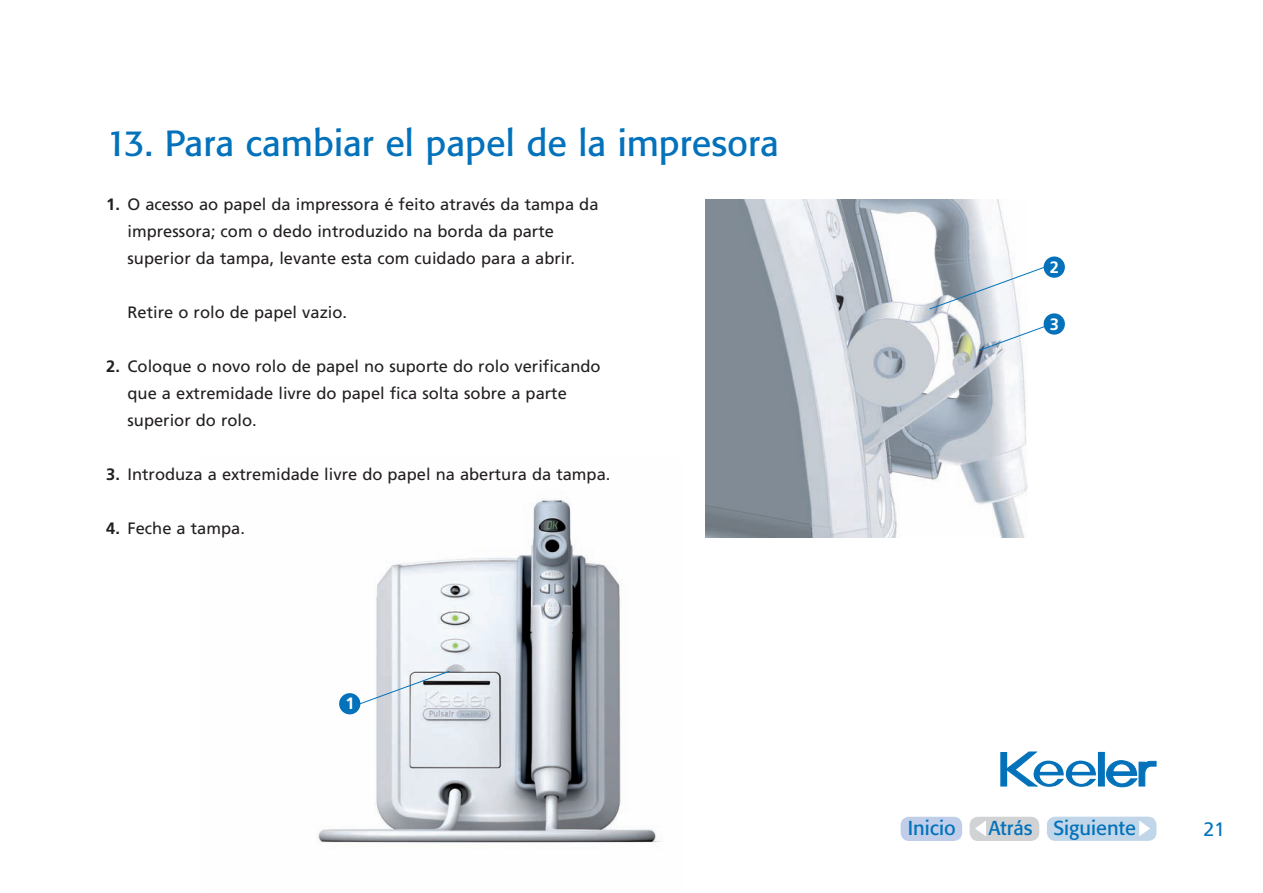
<style>
.page{position:relative;width:1263px;height:893px;background:#fff}
.page>*{position:absolute;margin:0;border:0;box-sizing:border-box;transform-origin:0 0}
.t1{font:36px "Formata BQ";color:#0372bb}
.t2{font:19.95px "Formata BQ";color:#0372bb}
.t3{font:19.5px "Frutiger";color:#0372bb}
.t4{font:16.5px/27px "Frutiger";color:#231f20}
.t5{font:700 16.5px "Frutiger";color:#fff}
.s1{font-weight:700}
</style>
<div class="page">
<div style="left:1047px;top:817px;width:109px;height:24px;background:#c1d6e9;border-radius:9px"></div>
<svg style="left:1139px;top:821px;width:11px;height:15px"></svg>
<div style="left:900px;top:817px;width:62px;height:24px;background:#c0cee9;border-radius:9px"></div>
<div style="left:970px;top:817px;width:69px;height:24px;background:#d1d2d4;border-radius:9px"></div>
<svg style="left:975px;top:821px;width:11px;height:15px"></svg>
<div style="left:1001px;top:752px;width:6px;height:34px;background:#0372bb"></div>
<svg style="left:1006px;top:752px;width:90px;height:35px"></svg>
<div style="left:1098px;top:752px;width:6px;height:34px;background:#0372bb"></div>
<svg style="left:1106px;top:760px;width:50px;height:27px"></svg>
<img style="left:317px;top:498px;width:346px;height:345px">
<svg style="left:351px;top:670px;width:100px;height:37px"></svg>
<div style="left:339px;top:693px;width:21px;height:21px;background:#0372bb;border-radius:50%"></div>
<img style="left:706px;top:199px;width:321px;height:338px">
<svg style="left:928px;top:265px;width:120px;height:45px"></svg>
<div style="left:1044px;top:313px;width:21px;height:22px;background:#0372bb;border-radius:50%"></div>
<div style="left:1044px;top:256px;width:21px;height:22px;background:#0372bb;border-radius:50%"></div>
<svg style="left:978px;top:324px;width:71px;height:27px"></svg>
<h1 class="t1" style="left:106px;top:121px;width:674px">13. Para cambiar el papel de la impresora</h1>
<p class="t4" style="left:128px;top:190px;width:472px;text-indent:-21px"><span class="s1">1.</span> O acesso ao papel da impressora é feito através da tampa da impressora; com o dedo introduzido na borda da parte superior da tampa, levante esta com cuidado para a abrir.</p>
<p class="t4" style="left:128px;top:298px;width:221px">Retire o rolo de papel vazio.</p>
<p class="t4" style="left:128px;top:352px;width:475px;text-indent:-21px"><span class="s1">2.</span> Coloque o novo rolo de papel no suporte do rolo verificando que a extremidade livre do papel fica solta sobre a parte superior do rolo.</p>
<p class="t4" style="left:106px;top:460px;width:506px"><span class="s1">3.</span> Introduza a extremidade livre do papel na abertura da tampa.</p>
<p class="t4" style="left:106px;top:514px;width:140px"><span class="s1">4.</span> Feche a tampa.</p>
<p class="t5" style="left:345px;top:694px;width:11px">1</p>
<p class="t5" style="left:1050px;top:257px;width:11px">2</p>
<p class="t5" style="left:1050px;top:314px;width:11px">3</p>
<p class="t2" style="left:908px;top:816px;width:49px">Inicio</p>
<p class="t2" style="left:988px;top:816px;width:149px">Atrás Siguiente</p>
<p class="t3" style="left:1203px;top:818px;width:23px">21</p>
</div>
